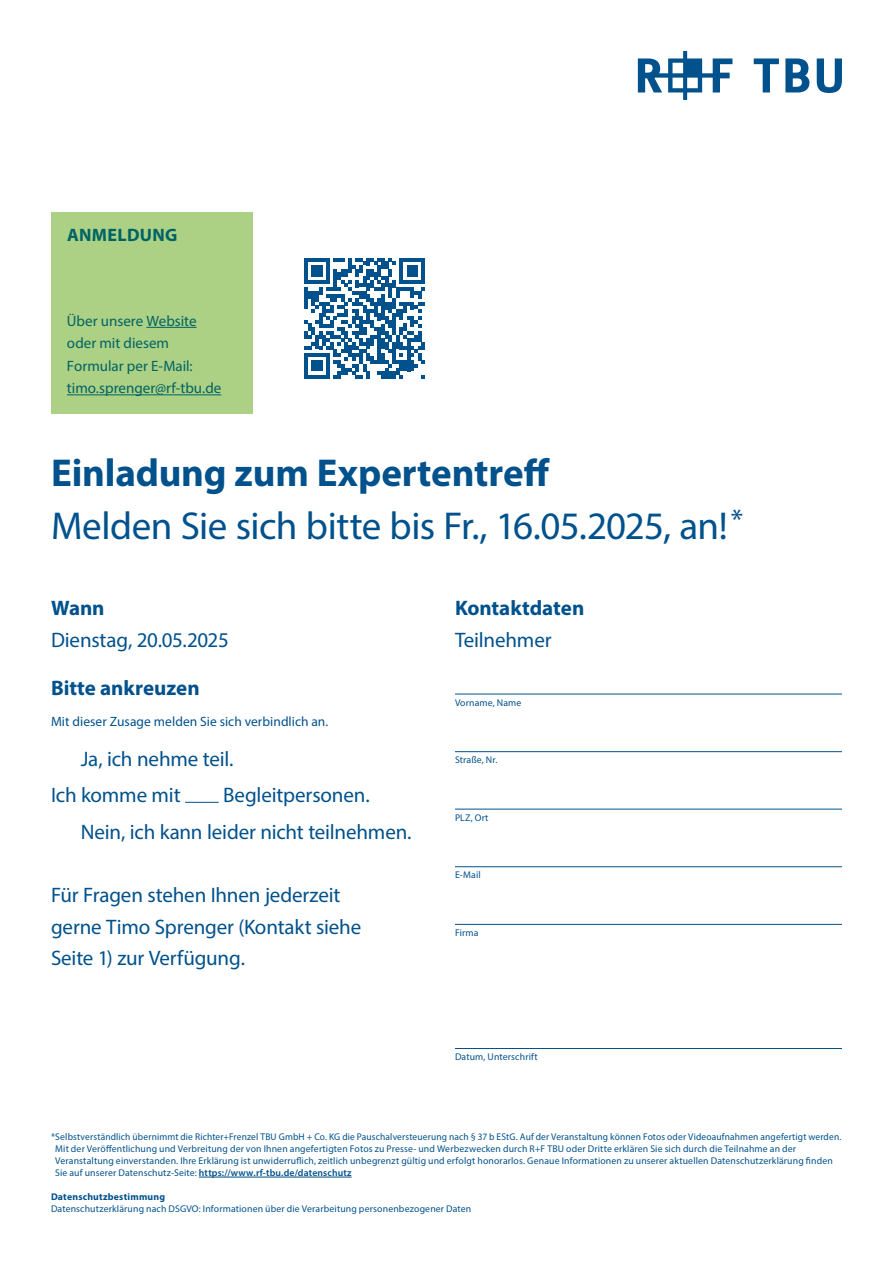
<style>
.page{position:relative;width:893px;height:1263px;background:#fff}
.page>*{position:absolute;margin:0;border:0;box-sizing:border-box;transform-origin:0 0}
.t1{font:39px/52.5px "Myriad Pro";letter-spacing:-.015em;color:#00518c}
.t2{font:21px/36.6px "Myriad Pro";letter-spacing:-.01em;color:#00518c}
.t3{font:700 21px "Myriad Pro";color:#00518c}
.t4{font:700 18px "Myriad Pro";letter-spacing:.02em;color:#006365}
.t5{font:15px/22.5px "Myriad Pro";color:#006365}
.t6{font:13.5px "Myriad Pro";letter-spacing:.005em;color:#00518c}
.t7{font:9.75px/12px "Myriad Pro";letter-spacing:.015em;color:#00518c}
.t8{font:700 9.75px "Myriad Pro";letter-spacing:.02em;color:#00518c}
.s1{font-weight:700}
.s2{font-weight:600}
</style>
<div class="page">
<hr style="left:199px;top:1177px;width:153px;height:1px;background:#00518c">
<hr style="left:185px;top:802px;width:34px;height:1px;background:#00518c">
<hr style="left:455px;top:694px;width:387px;height:1px;background:#00518c">
<hr style="left:455px;top:809px;width:387px;height:1px;background:#00518c">
<hr style="left:455px;top:866px;width:387px;height:1px;background:#00518c">
<hr style="left:455px;top:751px;width:387px;height:1px;background:#00518c">
<hr style="left:455px;top:924px;width:387px;height:1px;background:#00518c">
<hr style="left:455px;top:1048px;width:387px;height:1px;background:#00518c">
<svg style="left:304px;top:258px;width:121px;height:121px"></svg>
<div style="left:51px;top:212px;width:202px;height:202px;background:#acd084"></div>
<hr style="left:146px;top:327px;width:51px;height:1px;background:#006365">
<hr style="left:67px;top:394px;width:154px;height:1px;background:#006365">
<svg style="left:754px;top:58px;width:25px;height:34px"></svg>
<svg style="left:817px;top:58px;width:25px;height:35px"></svg>
<svg style="left:785px;top:58px;width:24px;height:34px"></svg>
<svg style="left:638px;top:51px;width:94px;height:49px"></svg>
<h3 class="t4" style="left:67px;top:223px;width:112px">ANMELDUNG</h3>
<h3 class="t5" style="left:67px;top:309px;width:156px">Über unsere Website oder mit diesem<br>Formular per E-Mail: timo.sprenger@rf-tbu.de</h3>
<h1 class="t1" style="left:51px;top:446px;width:694px"><span class="s1">Einladung zum Expertentreff<br></span>Melden Sie sich bitte bis Fr., 16.05.2025, an! <sup>*</sup></h1>
<h2 class="t3" style="left:51px;top:594px;width:55px">Wann</h2>
<h2 class="t2" style="left:51px;top:621px;width:179px">Dienstag, 20.05.2025</h2>
<h2 class="t3" style="left:51px;top:674px;width:150px">Bitte ankreuzen</h2>
<h3 class="t6" style="left:51px;top:713px;width:279px">Mit dieser Zusage melden Sie sich verbindlich an.</h3>
<h2 class="t2" style="left:51px;top:740px;width:184px;text-indent:30px">Ja, ich nehme teil.<br>Ich komme mit</h2>
<h2 class="t2" style="left:81px;top:777px;width:332px;text-indent:142px">Begleitpersonen.<br>Nein, ich kann leider nicht teilnehmen.</h2>
<h2 class="t2" style="left:51px;top:879px;width:312px;line-height:31.5px">Für Fragen stehen Ihnen jederzeit gerne Timo Sprenger (Kontakt siehe<br>Seite 1) zur Verfügung.</h2>
<h2 class="t3" style="left:455px;top:594px;width:131px">Kontaktdaten</h2>
<h2 class="t2" style="left:455px;top:621px;width:98px">Teilnehmer</h2>
<p class="t7" style="left:455px;top:696px;width:68px">Vorname, Name</p>
<p class="t7" style="left:455px;top:754px;width:44px">Straße, Nr.</p>
<p class="t7" style="left:455px;top:811px;width:35px">PLZ, Ort</p>
<p class="t7" style="left:455px;top:869px;width:27px">E-Mail</p>
<p class="t7" style="left:455px;top:926px;width:25px">Firma</p>
<p class="t7" style="left:455px;top:1050px;width:84px">Datum, Unterschrift</p>
<p class="t7" style="left:55px;top:1131px;width:788px;text-indent:-4px">*Selbstverständlich übernimmt die Richter+Frenzel TBU GmbH + Co. KG die Pauschalversteuerung nach § 37 b EStG. Auf der Veranstaltung können Fotos oder Videoaufnahmen angefertigt werden.<br>Mit der Veröffentlichung und Verbreitung der von Ihnen angefertigten Fotos zu Presse- und Werbezwecken durch R+F TBU oder Dritte erklären Sie sich durch die Teilnahme an der Veranstaltung einverstanden. Ihre Erklärung ist unwiderruflich, zeitlich unbegrenzt gültig und erfolgt honorarlos. Genaue Informationen zu unserer aktuellen Datenschutzerklärung finden Sie auf unserer Datenschutz-Seite: <span class="s2">https://www.rf-tbu.de/datenschutz</span></p>
<p class="t8" style="left:51px;top:1190px;width:116px">Datenschutzbestimmung</p>
<p class="t7" style="left:51px;top:1203px;width:422px">Datenschutzerklärung nach DSGVO: Informationen über die Verarbeitung personenbezogener Daten</p>
</div>
